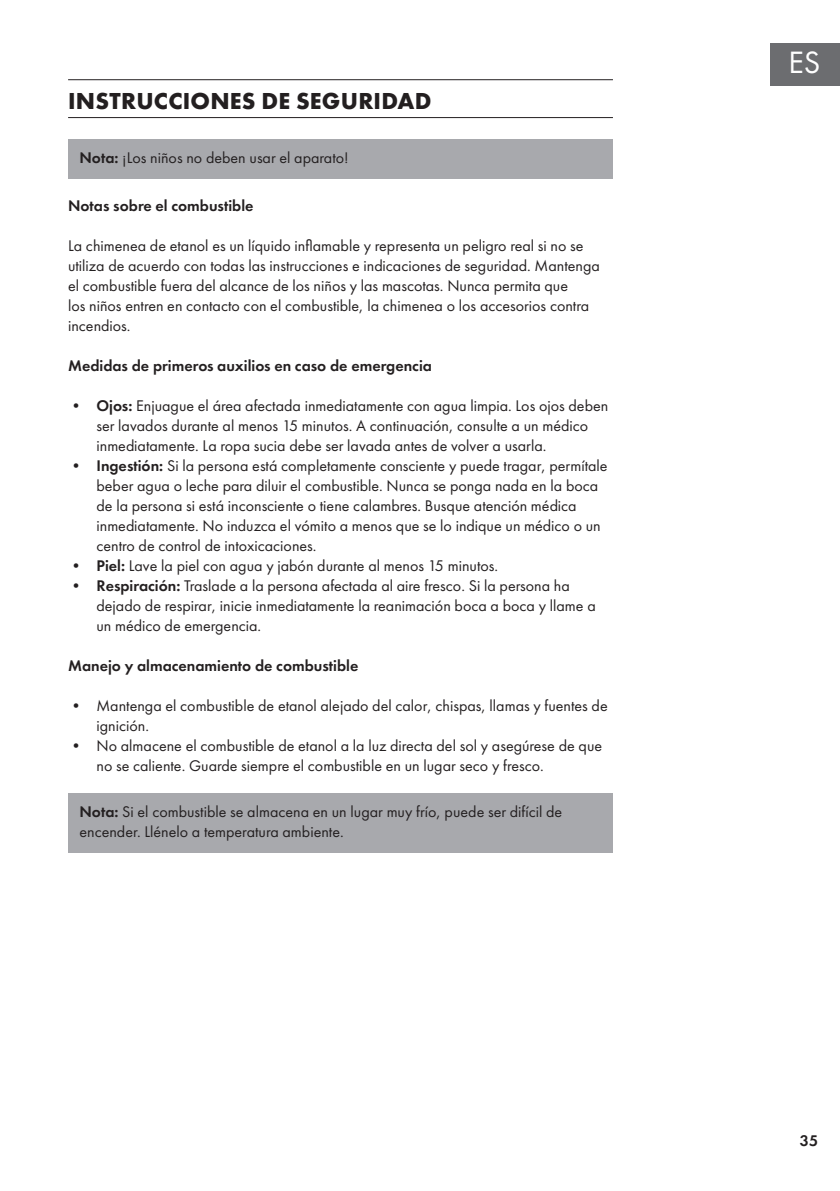
<style>
.page{position:relative;width:840px;height:1191px;background:#fff}
.page>*{position:absolute;margin:0;border:0;box-sizing:border-box;transform-origin:0 0}
.t1{font:32px "Futura PTW08";color:#fff}
.t2{font:700 24px "Futura PTW08";letter-spacing:.01em;color:#231f20}
.t3{font:16px/20px "Futura PTW08";color:#231f20}
.t4{font:600 16px "Futura PTW08";color:#231f20}
.s1{font-weight:600}
</style>
<div class="page">
<div style="left:770px;top:43px;width:69px;height:42px;background:#6c6d70"></div>
<hr style="left:68px;top:79px;width:544px;height:1px;background:#231f20">
<hr style="left:68px;top:117px;width:544px;height:1px;background:#231f20">
<div style="left:68px;top:139px;width:544px;height:39px;background:#a8a9ad"></div>
<div style="left:68px;top:793px;width:544px;height:59px;background:#a8a9ad"></div>
<h2 class="t2" style="left:68px;top:85px;width:364px">INSTRUCCIONES DE SEGURIDAD</h2>
<p class="t3" style="left:79px;top:147px;width:270px"><span class="s1">Nota:</span> ¡Los niños no deben usar el aparato!</p>
<p class="t4" style="left:68px;top:196px;width:187px">Notas sobre el combustible</p>
<p class="t3" style="left:68px;top:235px;width:533px">La chimenea de etanol es un líquido inflamable y representa un peligro real si no se utiliza de acuerdo con todas las instrucciones e indicaciones de seguridad. Mantenga el combustible fuera del alcance de los niños y las mascotas. Nunca permita que<br>los niños entren en contacto con el combustible, la chimenea o los accesorios contra incendios.</p>
<p class="t4" style="left:68px;top:356px;width:365px">Medidas de primeros auxilios en caso de emergencia</p>
<p class="t3" style="left:96px;top:395px;width:513px;text-indent:-28px">• <span class="s1">Ojos:</span> Enjuague el área afectada inmediatamente con agua limpia. Los ojos deben ser lavados durante al menos 15 minutos. A continuación, consulte a un médico inmediatamente. La ropa sucia debe ser lavada antes de volver a usarla.</p>
<p class="t3" style="left:96px;top:455px;width:512px;text-indent:-28px">• <span class="s1">Ingestión:</span> Si la persona está completamente consciente y puede tragar, permítale beber agua o leche para diluir el combustible. Nunca se ponga nada en la boca de la persona si está inconsciente o tiene calambres. Busque atención médica inmediatamente. No induzca el vómito a menos que se lo indique un médico o un centro de control de intoxicaciones.</p>
<p class="t3" style="left:68px;top:555px;width:431px">• <span class="s1">Piel:</span> Lave la piel con agua y jabón durante al menos 15 minutos.</p>
<p class="t3" style="left:96px;top:575px;width:500px;text-indent:-28px">• <span class="s1">Respiración:</span> Traslade a la persona afectada al aire fresco. Si la persona ha dejado de respirar, inicie inmediatamente la reanimación boca a boca y llame a un médico de emergencia.</p>
<p class="t4" style="left:68px;top:656px;width:291px">Manejo y almacenamiento de combustible</p>
<p class="t3" style="left:96px;top:695px;width:512px;text-indent:-28px">• Mantenga el combustible de etanol alejado del calor, chispas, llamas y fuentes de ignición.</p>
<p class="t3" style="left:96px;top:735px;width:507px;text-indent:-28px">• No almacene el combustible de etanol a la luz directa del sol y asegúrese de que no se caliente. Guarde siempre el combustible en un lugar seco y fresco.</p>
<p class="t3" style="left:79px;top:801px;width:484px"><span class="s1">Nota:</span> Si el combustible se almacena en un lugar muy frío, puede ser difícil de encender. Llénelo a temperatura ambiente.</p>
<h1 class="t1" style="left:787px;top:43px;width:33px">ES</h1>
<p class="t4" style="left:799px;top:1130px;width:20px">35</p>
</div>
